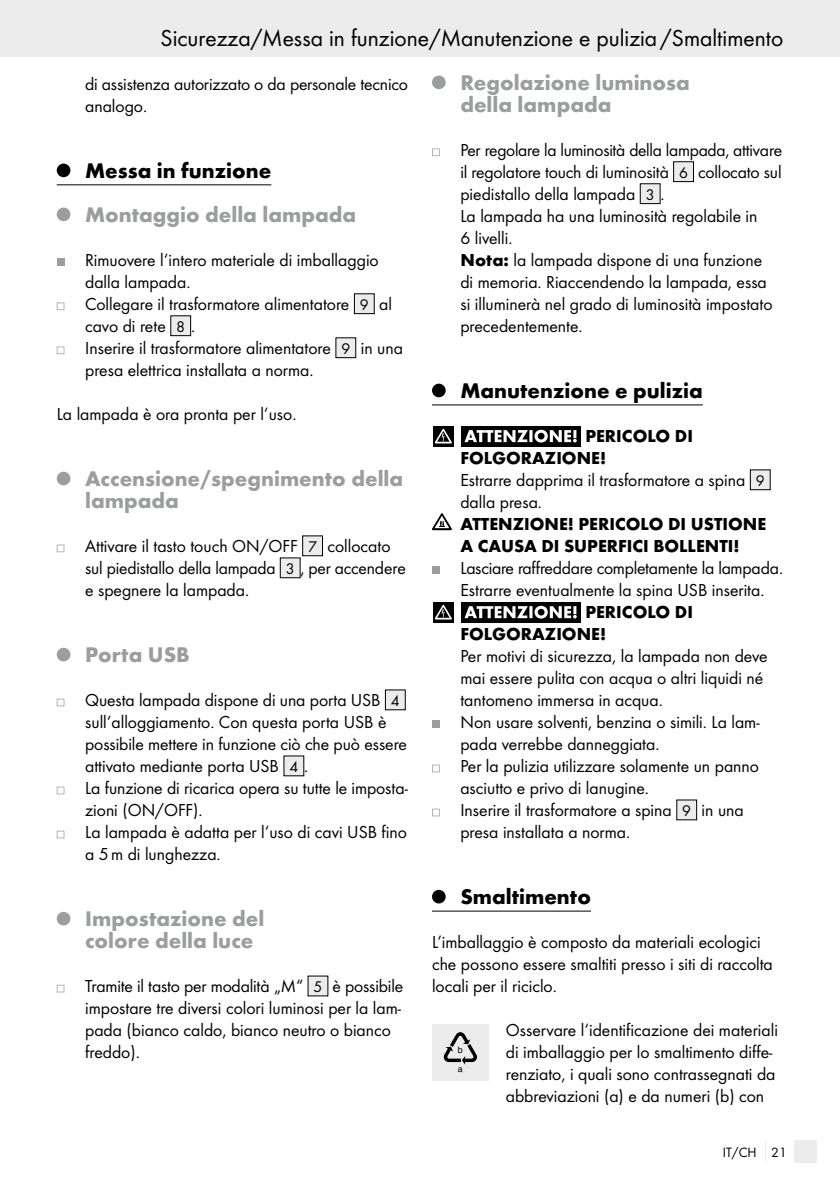
<style>
.page{position:relative;width:840px;height:1191px;background:#fff}
.page>*{position:absolute;margin:0;border:0;box-sizing:border-box;transform-origin:0 0}
.t1{font:24px "Futura Boo";color:#000}
.t2{font:700 22px/22px "Futura";color:#9c9d9d}
.t3{font:700 22px "Futura";color:#000}
.t4{font:18px/22px "Futura Boo";color:#000}
.t5{font:700 18px/22px "Futura";color:#000}
.t6{font:14px "Futura Boo";color:#000}
.t7{font:9px "Helvetica";color:#000}
.t8{font:8.8px "Helvetica";color:#000}
.s1{font-size:16px}
.s2{font-family:"Futura";font-weight:700}
</style>
<div class="page">
<div style="left:794px;top:1140px;width:22px;height:22px;background:#ececec"></div>
<div style="left:0;top:0;width:839px;height:57px;background:#ececec"></div>
<hr style="left:57px;top:184px;width:214px;height:1px;background:#000">
<div style="left:57px;top:164px;width:13px;height:13px;background:#000;border-radius:50%"></div>
<div style="left:57px;top:208px;width:13px;height:13px;background:#9c9d9d;border-radius:50%"></div>
<div style="left:57px;top:258px;width:7px;height:8px;background:#9c9d9d"></div>
<svg style="left:57px;top:302px;width:7px;height:8px"></svg>
<div style="left:354px;top:294px;width:20px;height:20px;background:#ececec"></div>
<div style="left:354px;top:293px;width:20px;height:21px;border:1px solid #000"></div>
<div style="left:171px;top:316px;width:19px;height:20px;background:#ececec"></div>
<div style="left:170px;top:315px;width:21px;height:21px;border:1px solid #000"></div>
<svg style="left:57px;top:346px;width:7px;height:8px"></svg>
<div style="left:336px;top:338px;width:19px;height:20px;background:#ececec"></div>
<div style="left:57px;top:472px;width:13px;height:13px;background:#9c9d9d;border-radius:50%"></div>
<svg style="left:57px;top:544px;width:7px;height:8px"></svg>
<div style="left:302px;top:536px;width:20px;height:20px;background:#ececec"></div>
<div style="left:302px;top:535px;width:21px;height:21px;border:1px solid #000"></div>
<div style="left:280px;top:558px;width:20px;height:20px;background:#ececec"></div>
<div style="left:279px;top:557px;width:21px;height:21px;border:1px solid #000"></div>
<div style="left:57px;top:648px;width:13px;height:13px;background:#9c9d9d;border-radius:50%"></div>
<svg style="left:57px;top:698px;width:7px;height:8px"></svg>
<div style="left:385px;top:690px;width:20px;height:20px;background:#ececec"></div>
<div style="left:284px;top:756px;width:19px;height:20px;background:#ececec"></div>
<svg style="left:57px;top:786px;width:7px;height:8px"></svg>
<svg style="left:57px;top:830px;width:7px;height:8px"></svg>
<div style="left:57px;top:912px;width:13px;height:13px;background:#9c9d9d;border-radius:50%"></div>
<svg style="left:57px;top:984px;width:7px;height:8px"></svg>
<div style="left:308px;top:976px;width:20px;height:20px;background:#ececec"></div>
<hr style="left:432px;top:404px;width:270px;height:1px;background:#000">
<hr style="left:432px;top:910px;width:158px;height:1px;background:#000">
<div style="left:432px;top:76px;width:13px;height:13px;background:#9c9d9d;border-radius:50%"></div>
<svg style="left:432px;top:148px;width:7px;height:8px"></svg>
<div style="left:673px;top:162px;width:20px;height:20px;background:#ececec"></div>
<div style="left:672px;top:161px;width:21px;height:21px;border:1px solid #000"></div>
<div style="left:640px;top:184px;width:19px;height:20px;background:#ececec"></div>
<div style="left:639px;top:183px;width:21px;height:21px;border:1px solid #000"></div>
<div style="left:432px;top:384px;width:13px;height:13px;background:#000;border-radius:50%"></div>
<svg style="left:433px;top:426px;width:20px;height:20px"></svg>
<svg style="left:434px;top:429px;width:17px;height:14px"></svg>
<div style="left:461px;top:426px;width:119px;height:20px;background:#000"></div>
<svg style="left:464px;top:430px;width:112px;height:12px"></svg>
<div style="left:750px;top:470px;width:19px;height:20px;background:#ececec"></div>
<div style="left:749px;top:469px;width:21px;height:21px;border:1px solid #000"></div>
<svg style="left:432px;top:513px;width:19px;height:17px"></svg>
<div style="left:432px;top:566px;width:7px;height:8px;background:#9c9d9d"></div>
<svg style="left:433px;top:602px;width:20px;height:20px"></svg>
<svg style="left:434px;top:605px;width:17px;height:14px"></svg>
<div style="left:461px;top:602px;width:119px;height:20px;background:#000"></div>
<svg style="left:464px;top:606px;width:112px;height:12px"></svg>
<div style="left:432px;top:720px;width:7px;height:8px;background:#9c9d9d"></div>
<svg style="left:432px;top:764px;width:7px;height:8px"></svg>
<svg style="left:432px;top:808px;width:7px;height:8px"></svg>
<div style="left:676px;top:800px;width:20px;height:20px;background:#ececec"></div>
<div style="left:432px;top:890px;width:13px;height:13px;background:#000;border-radius:50%"></div>
<div style="left:432px;top:1023px;width:56px;height:57px;background:#ececec"></div>
<svg style="left:443px;top:1032px;width:33px;height:32px"></svg>
<h1 class="t1" style="left:160px;top:24px;width:623px">Sicurezza/Messa in funzione/Manutenzione e pulizia/Smaltimento</h1>
<p class="t4" style="left:85px;top:73px;width:324px">di assistenza autorizzato o da personale tecnico analogo.</p>
<p class="t2" style="left:460px;top:71px;width:231px">Regolazione luminosa della lampada</p>
<p class="t4" style="left:460px;top:139px;width:323px">Per regolare la luminosità della lampada, attivare il regolatore touch di luminosità <span class="s1">6</span> collocato sul piedistallo della lampada <span class="s1">3</span> .<br>La lampada ha una luminosità regolabile in<br>6 livelli.<br><span class="s2">Nota:</span> la lampada dispone di una funzione<br>di memoria. Riaccendendo la lampada, essa<br>si illuminerà nel grado di luminosità impostato precedentemente.</p>
<p class="t3" style="left:85px;top:157px;width:188px">Messa in funzione</p>
<p class="t2" style="left:85px;top:203px;width:272px">Montaggio della lampada</p>
<p class="t4" style="left:85px;top:249px;width:319px">Rimuovere l‘intero materiale di imballaggio dalla lampada.<br>Collegare il trasformatore alimentatore <span class="s1">9</span> al cavo di rete <span class="s1">8</span> .<br>Inserire il trasformatore alimentatore <span class="s1">9</span> in una presa elettrica installata a norma.</p>
<p class="t4" style="left:57px;top:403px;width:241px">La lampada è ora pronta per l‘uso.</p>
<p class="t3" style="left:460px;top:377px;width:244px">Manutenzione e pulizia</p>
<p class="t5" style="left:460px;top:425px;width:234px;text-indent:125px">PERICOLO DI<br>FOLGORAZIONE!</p>
<p class="t4" style="left:460px;top:469px;width:305px">Estrarre dapprima il trasformatore a spina <span class="s1">9 </span>dalla presa.</p>
<p class="t5" style="left:460px;top:513px;width:307px">ATTENZIONE! PERICOLO DI USTIONE<br>A CAUSA DI SUPERFICI BOLLENTI!</p>
<p class="t4" style="left:460px;top:557px;width:324px">Lasciare raffreddare completamente la lampada.<br>Estrarre eventualmente la spina USB inserita.</p>
<p class="t5" style="left:460px;top:601px;width:234px;text-indent:125px">PERICOLO DI<br>FOLGORAZIONE!</p>
<p class="t4" style="left:460px;top:645px;width:308px">Per motivi di sicurezza, la lampada non deve mai essere pulita con acqua o altri liquidi né tantomeno immersa in acqua.<br>Non usare solventi, benzina o simili. La lam&shy;pada verrebbe danneggiata.<br>Per la pulizia utilizzare solamente un panno asciutto e privo di lanugine.<br>Inserire il trasformatore a spina <span class="s1">9</span> in una presa installata a norma.</p>
<p class="t2" style="left:85px;top:467px;width:319px">Accensione/spegnimento della lampada</p>
<p class="t4" style="left:85px;top:535px;width:322px">Attivare il tasto touch ON/OFF <span class="s1">7</span> collocato sul piedistallo della lampada <span class="s1">3</span> , per accendere e spegnere la lampada.</p>
<p class="t2" style="left:85px;top:643px;width:106px">Porta USB</p>
<p class="t4" style="left:85px;top:689px;width:324px">Questa lampada dispone di una porta USB <span class="s1">4 </span>sull‘alloggiamento. Con questa porta USB è possibile mettere in funzione ciò che può essere attivato mediante porta USB <span class="s1">4</span> .<br>La funzione di ricarica opera su tutte le imposta&shy;zioni (ON/OFF).<br>La lampada è adatta per l‘uso di cavi USB fino a 5m di lunghezza.</p>
<p class="t2" style="left:85px;top:907px;width:181px">Impostazione del colore della luce</p>
<p class="t4" style="left:85px;top:975px;width:319px">Tramite il tasto per modalità „M“ <span class="s1">5</span> è possibile impostare tre diversi colori luminosi per la lam&shy;pada (bianco caldo, bianco neutro o bianco freddo).</p>
<p class="t3" style="left:460px;top:883px;width:132px">Smaltimento</p>
<p class="t4" style="left:432px;top:931px;width:342px">L’imballaggio è composto da materiali ecologici che possono essere smaltiti presso i siti di raccolta locali per il riciclo.</p>
<p class="t7" style="left:457px;top:1043px;width:7px">b</p>
<p class="t8" style="left:457px;top:1061px;width:6px">a</p>
<p class="t4" style="left:505px;top:1019px;width:273px">Osservare l‘identificazione dei materiali di imballaggio per lo smaltimento diffe&shy;renziato, i quali sono contrassegnati da abbreviazioni (a) e da numeri (b) con</p>
<p class="t6" style="left:722px;top:1143px;width:65px">IT/CH 21</p>
</div>
